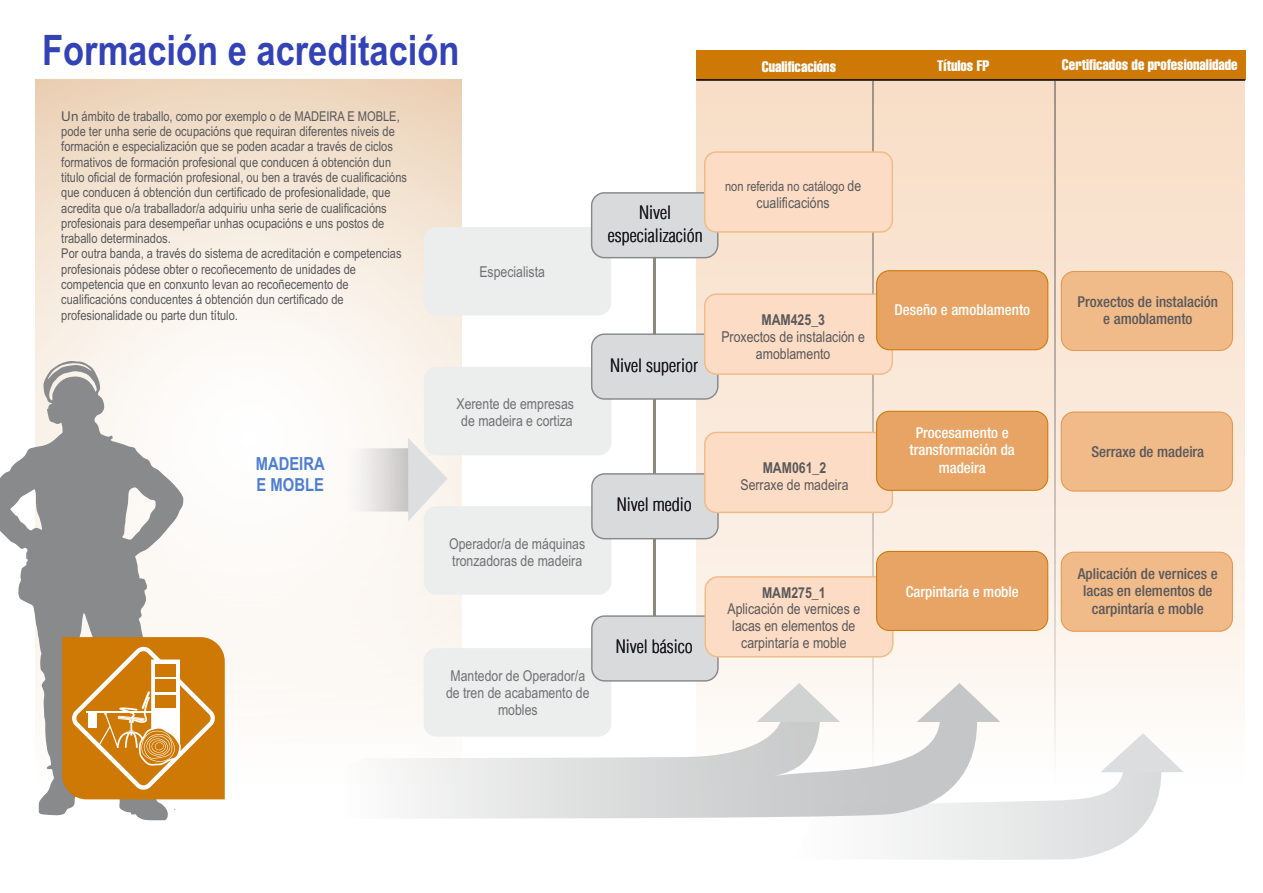
<style>
.page{position:relative;width:1263px;height:893px;background:#fff}
.page>*{position:absolute;margin:0;border:0;box-sizing:border-box;transform-origin:0 0}
.t1{font:700 42px "Arial Narrow";color:#3342b5}
.t2{font:300 condensed 18px/22.2px "Helvetica";color:#1a171c;text-align:center}
.t3{font:700 18px/20.5px "Arial Narrow";color:#4e7ed2}
.t4{font:15px/17px "Arial Narrow";color:#6f7072;text-align:center}
.t5{font:15px/17px "Arial Narrow";color:#58585a;text-align:center}
.t6{font:500 condensed 15px/17.5px "Helvetica Neue";color:#58585a;text-align:center}
.t7{font:500 condensed 15px/17.5px "Helvetica Neue";color:#fff;text-align:center}
.t8{font:extra-condensed 15px "Helvetica";color:#fff}
.t9{font:700 15px "Arial Narrow";color:#58585a}
.t10{font:13.5px/15.3px "Arial Narrow";color:#58585a}
.s1{font-family:"Arial"}
.s2{font-size:15px}
</style>
<div class="page">
<div style="left:696px;top:81px;width:549px;height:715px;background:linear-gradient(to bottom,#f7dbc1,#fefbf8)"></div>
<hr style="left:1054px;top:81px;width:2px;height:716px;background:#3d3d3f">
<hr style="left:872px;top:81px;width:2px;height:716px;background:#3d3d3f">
<svg style="left:36px;top:80px;width:425px;height:642px"></svg>
<hr style="left:654px;top:207px;width:2px;height:421px;background:#8c8a7a">
<svg style="left:408px;top:438px;width:40px;height:83px;background:#e7e6e4"></svg>
<svg style="left:917px;top:683px;width:83px;height:39px"></svg>
<svg style="left:387px;top:722px;width:590px;height:97px"></svg>
<div style="left:696px;top:50px;width:549px;height:30px;background:#ce7806"></div>
<hr style="left:696px;top:79px;width:549px;height:2px;background:#000">
<div style="left:424px;top:227px;width:187px;height:88px;background:#eceded;border-radius:13px"></div>
<div style="left:424px;top:367px;width:187px;height:88px;background:#eceded;border-radius:13px"></div>
<div style="left:424px;top:506px;width:187px;height:89px;background:#eceded;border-radius:13px"></div>
<div style="left:424px;top:648px;width:187px;height:88px;background:#eceded;border-radius:13px"></div>
<div style="left:591px;top:192px;width:127px;height:66px;background:#d9dadb;border:1px solid #87888a;border-radius:13px"></div>
<div style="left:591px;top:333px;width:127px;height:67px;background:#d9dadb;border:1px solid #87888a;border-radius:13px"></div>
<div style="left:591px;top:473px;width:128px;height:66px;background:#d9dadb;border:1px solid #87888a;border-radius:13px"></div>
<div style="left:591px;top:615px;width:128px;height:67px;background:#d9dadb;border:1px solid #87888a;border-radius:13px"></div>
<div style="left:1061px;top:552px;width:172px;height:80px;background:#f1ba89;border:1px solid #e29951;border-radius:13px"></div>
<div style="left:704px;top:151px;width:189px;height:82px;background:#fcdcc4;border:1px solid #f1ba89;border-radius:12px"></div>
<div style="left:704px;top:293px;width:189px;height:82px;background:#fcdcc4;border:1px solid #f1ba89;border-radius:12px"></div>
<div style="left:704px;top:432px;width:189px;height:81px;background:#fcdcc4;border:1px solid #f1ba89;border-radius:12px"></div>
<div style="left:704px;top:576px;width:189px;height:81px;background:#fcdcc4;border:1px solid #f1ba89;border-radius:13px"></div>
<div style="left:335px;top:448px;width:73px;height:64px;background:linear-gradient(to right,#fff,#cbc9c8)"></div>
<div style="left:876px;top:551px;width:172px;height:80px;background:#e8a465;border:1px solid #ce7806;border-radius:13px"></div>
<svg style="left:0;top:360px;width:183px;height:461px"></svg>
<svg style="left:62px;top:637px;width:163px;height:162px;background:#d58c2d"></svg>
<div style="left:1061px;top:411px;width:172px;height:81px;background:#f1ba89;border:1px solid #e29951;border-radius:13px"></div>
<div style="left:876px;top:411px;width:172px;height:80px;background:#e8a465;border:1px solid #ce7806;border-radius:13px"></div>
<div style="left:1061px;top:271px;width:172px;height:80px;background:#f1ba89;border:1px solid #e29951;border-radius:13px"></div>
<div style="left:876px;top:270px;width:172px;height:80px;background:#e8a465;border:1px solid #ce7806;border-radius:13px"></div>
<svg style="left:791px;top:733px;width:393px;height:127px"></svg>
<svg style="left:756px;top:683px;width:84px;height:39px"></svg>
<h1 class="t1" style="left:42px;top:34px;width:419px">Formación e acreditación</h1>
<p class="t10" style="left:61px;top:110px;width:347px"><span class="s1">Un</span> ámbito de traballo, como por exemplo o de MADEIRA E MOBLE, pode ter unha serie de ocupacións que requiran diferentes niveis de formación e especialización que se poden acadar a través de ciclos formativos de formación profesional que conducen á obtención dun titulo oficial de formación profesional, ou ben a través de cualificacións que conducen á obtención dun certificado de profesionalidade, que acredita que o/a traballador/a adquiriu unha serie de cualificacións profesionais para desempeñar unhas ocupacións e uns postos de traballo determinados.<br>Por outra banda, a través do sistema de acreditación e competencias profesionais pódese obter o recoñecemento de unidades de competencia que en conxunto levan ao recoñecemento de cualificacións conducentes á obtención dun certificado de profesionalidade ou parte dun título.</p>
<p class="t4" style="left:479px;top:265px;width:67px">Especialista</p>
<h2 class="t3" style="left:256px;top:455px;width:70px">MADEIRA<br>E MOBLE</h2>
<p class="t4" style="left:456px;top:397px;width:119px">Xerente de empresas de madeira e cortiza</p>
<p class="t4" style="left:449px;top:536px;width:138px;text-align:left">Operador/a de máquinas tronzadoras de madeira</p>
<h2 class="t2" style="left:608px;top:204px;width:96px">Nivel especialización</h2>
<h2 class="t2" style="left:610px;top:357px;width:89px">Nivel superior</h2>
<h2 class="t2" style="left:617px;top:496px;width:76px">Nivel medio</h2>
<p class="t4" style="left:446px;top:669px;width:145px">Mantedor de Operador/a de tren de acabamento de mobles</p>
<h2 class="t2" style="left:616px;top:637px;width:78px">Nivel básico</h2>
<p class="t8" style="left:762px;top:60px;width:76px">Cualificacións</p>
<p class="t8" style="left:937px;top:59px;width:54px">Títulos FP</p>
<p class="t8" style="left:1062px;top:59px;width:177px">Certificados de profesionalidade</p>
<p class="t10" style="left:725px;top:180px;width:138px">non referida no catálogo <span class="s2">de</span></p>
<p class="t5" style="left:757px;top:195px;width:75px">cualificacións</p>
<p class="t9" style="left:761px;top:314px;width:65px">MAM425_3</p>
<p class="t5" style="left:721px;top:329px;width:145px">Proxectos de instalación e amoblamento</p>
<p class="t9" style="left:763px;top:462px;width:65px">MAM061_2</p>
<p class="t5" style="left:740px;top:477px;width:110px">Serraxe de madeira</p>
<p class="t7" style="left:894px;top:302px;width:137px">Deseño e amoblamento</p>
<p class="t6" style="left:1077px;top:294px;width:142px">Proxectos de instalación e amoblamento</p>
<p class="t7" style="left:909px;top:425px;width:107px">Procesamento e transformación da madeira</p>
<p class="t6" style="left:1091px;top:444px;width:114px">Serraxe de madeira</p>
<p class="t9" style="left:762px;top:587px;width:65px">MAM275_1</p>
<p class="t5" style="left:727px;top:602px;width:134px">Aplicación de vernices e lacas en elementos de carpintaría e moble</p>
<p class="t7" style="left:906px;top:584px;width:115px">Carpintaría e moble</p>
<p class="t6" style="left:1078px;top:566px;width:142px">Aplicación de vernices e lacas en elementos de carpintaría e moble</p>
</div>
